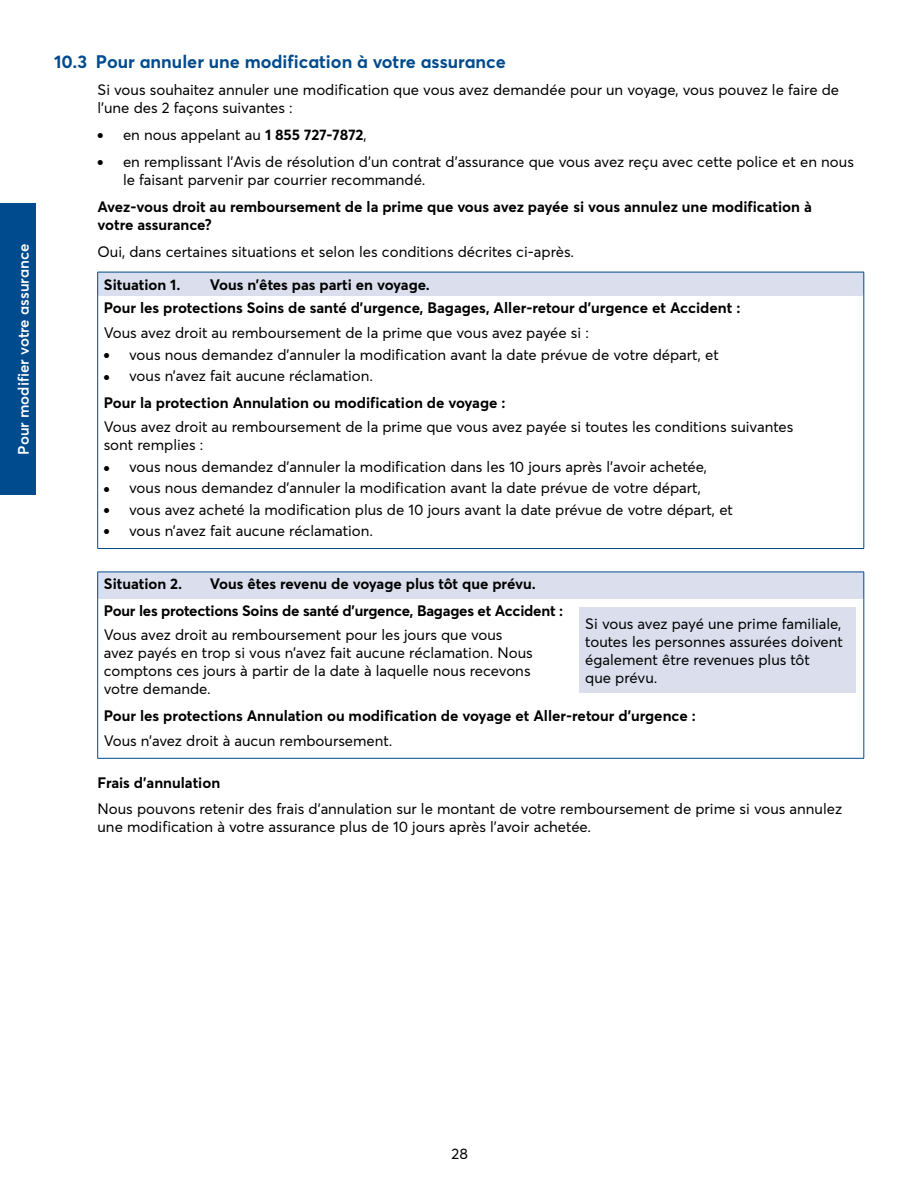
<style>
.page{position:relative;width:918px;height:1188px;background:#fff}
.page>*{position:absolute;margin:0;border:0;box-sizing:border-box;transform-origin:0 0}
.t1{font:700 18px "Averta";color:#004b8d}
.t2{font:15px/18px "Averta";color:#000}
.t3{font:700 15px/18px "Averta";color:#000}
.t4{font:600 15px "Averta";color:#fff}
.s1{font-size:9px}
.s2{font-weight:700}
.s3{font-weight:400;font-size:9px}
.s4{font-weight:400}
</style>
<div class="page">
<div style="left:0;top:204px;width:36px;height:291px;background:#004b8d"></div>
<div style="left:98px;top:272px;width:766px;height:24px;background:#dadeed"></div>
<hr style="left:98px;top:272px;width:766px;height:1px;background:#004b8d">
<svg style="left:97px;top:272px;width:1px;height:24px"></svg>
<svg style="left:864px;top:272px;width:1px;height:24px"></svg>
<hr style="left:97px;top:296px;width:1px;height:252px;background:#004b8d">
<hr style="left:864px;top:296px;width:1px;height:252px;background:#004b8d">
<hr style="left:98px;top:548px;width:766px;height:1px;background:#004b8d">
<div style="left:98px;top:572px;width:766px;height:26px;background:#dadeed"></div>
<hr style="left:98px;top:572px;width:766px;height:1px;background:#004b8d">
<svg style="left:97px;top:572px;width:1px;height:26px"></svg>
<svg style="left:864px;top:572px;width:1px;height:26px"></svg>
<hr style="left:97px;top:598px;width:1px;height:160px;background:#004b8d">
<hr style="left:864px;top:598px;width:1px;height:160px;background:#004b8d">
<hr style="left:98px;top:758px;width:766px;height:1px;background:#004b8d">
<div style="left:579px;top:607px;width:276px;height:86px;background:#dadeed"></div>
<p class="t4" style="left:14px;top:455px;width:212px;rotate:-90deg">Pour modifier votre assurance</p>
<p class="t1" style="left:54px;top:50px;width:453px">10.3 Pour annuler une modification à votre assurance</p>
<p class="t2" style="left:98px;top:80px;width:743px">Si vous souhaitez annuler une modification que vous avez demandée pour un voyage, vous pouvez le faire de l’une des 2 façons suivantes :</p>
<p class="t2" style="left:98px;top:125px;width:271px"><span class="s1">●</span> en nous appelant au <span class="s2">1 855 727-7872</span>,</p>
<p class="t2" style="left:123px;top:152px;width:732px;text-indent:-26px"><span class="s1">●</span> en remplissant l’Avis de résolution d’un contrat d’assurance que vous avez reçu avec cette police et en nous le faisant parvenir par courrier recommandé.</p>
<p class="t3" style="left:98px;top:197px;width:716px">Avez-vous droit au remboursement de la prime que vous avez payée si vous annulez une modification à votre assurance?</p>
<p class="t2" style="left:98px;top:242px;width:478px">Oui, dans certaines situations et selon les conditions décrites ci-après.</p>
<p class="t3" style="left:104px;top:275px;width:78px">Situation 1.</p>
<p class="t3" style="left:104px;top:272px;width:638px;line-height:23.5px;text-indent:106px">Vous n’êtes pas parti en voyage.<br>Pour les protections Soins de santé d’urgence, Bagages, Aller-retour d’urgence et Accident :</p>
<p class="t2" style="left:104px;top:323px;width:487px">Vous avez droit au remboursement de la prime que vous avez payée si :</p>
<p class="t2" style="left:104px;top:345px;width:617px"><span class="s1">●</span> vous nous demandez d’annuler la modification avant la date prévue de votre départ, et</p>
<p class="t3" style="left:104px;top:362px;width:403px;line-height:26.5px"><span class="s3">●</span> <span class="s4">vous n’avez fait aucune réclamation.<br></span>Pour la protection Annulation ou modification de voyage :</p>
<p class="t2" style="left:104px;top:418px;width:691px">Vous avez droit au remboursement de la prime que vous avez payée si toutes les conditions suivantes sont remplies :</p>
<p class="t2" style="left:104px;top:458px;width:605px"><span class="s1">●</span> vous nous demandez d’annuler la modification dans les 10 jours après l’avoir achetée,</p>
<p class="t2" style="left:104px;top:479px;width:599px"><span class="s1">●</span> vous nous demandez d’annuler la modification avant la date prévue de votre départ,</p>
<p class="t2" style="left:104px;top:500px;width:631px"><span class="s1">●</span> vous avez acheté la modification plus de 10 jours avant la date prévue de votre départ, et</p>
<p class="t2" style="left:104px;top:521px;width:271px"><span class="s1">●</span> vous n’avez fait aucune réclamation.</p>
<p class="t3" style="left:104px;top:571px;width:461px;line-height:26.2px;text-indent:106px">Vous êtes revenu de voyage plus tôt que prévu.<br>Pour les protections Soins de santé d’urgence, Bagages et Accident :</p>
<p class="t2" style="left:104px;top:626px;width:431px">Vous avez droit au remboursement pour les jours que vous avez payés en trop si vous n’avez fait aucune réclamation. Nous comptons ces jours à partir de la date à laquelle nous recevons votre demande.</p>
<p class="t3" style="left:104px;top:707px;width:594px">Pour les protections Annulation ou modification de voyage et Aller-retour d’urgence :</p>
<p class="t2" style="left:104px;top:731px;width:290px">Vous n’avez droit à aucun remboursement.</p>
<p class="t3" style="left:98px;top:774px;width:124px">Frais d’annulation</p>
<p class="t2" style="left:98px;top:800px;width:746px">Nous pouvons retenir des frais d’annulation sur le montant de votre remboursement de prime si vous annulez une modification à votre assurance plus de 10 jours après l’avoir achetée.</p>
<p class="t3" style="left:104px;top:575px;width:80px">Situation 2.</p>
<p class="t2" style="left:585px;top:614px;width:259px">Si vous avez payé une prime familiale, toutes les personnes assurées doivent également être revenues plus tôt<br>que prévu.</p>
<p class="t2" style="left:452px;top:1145px;width:18px">28</p>
</div>
